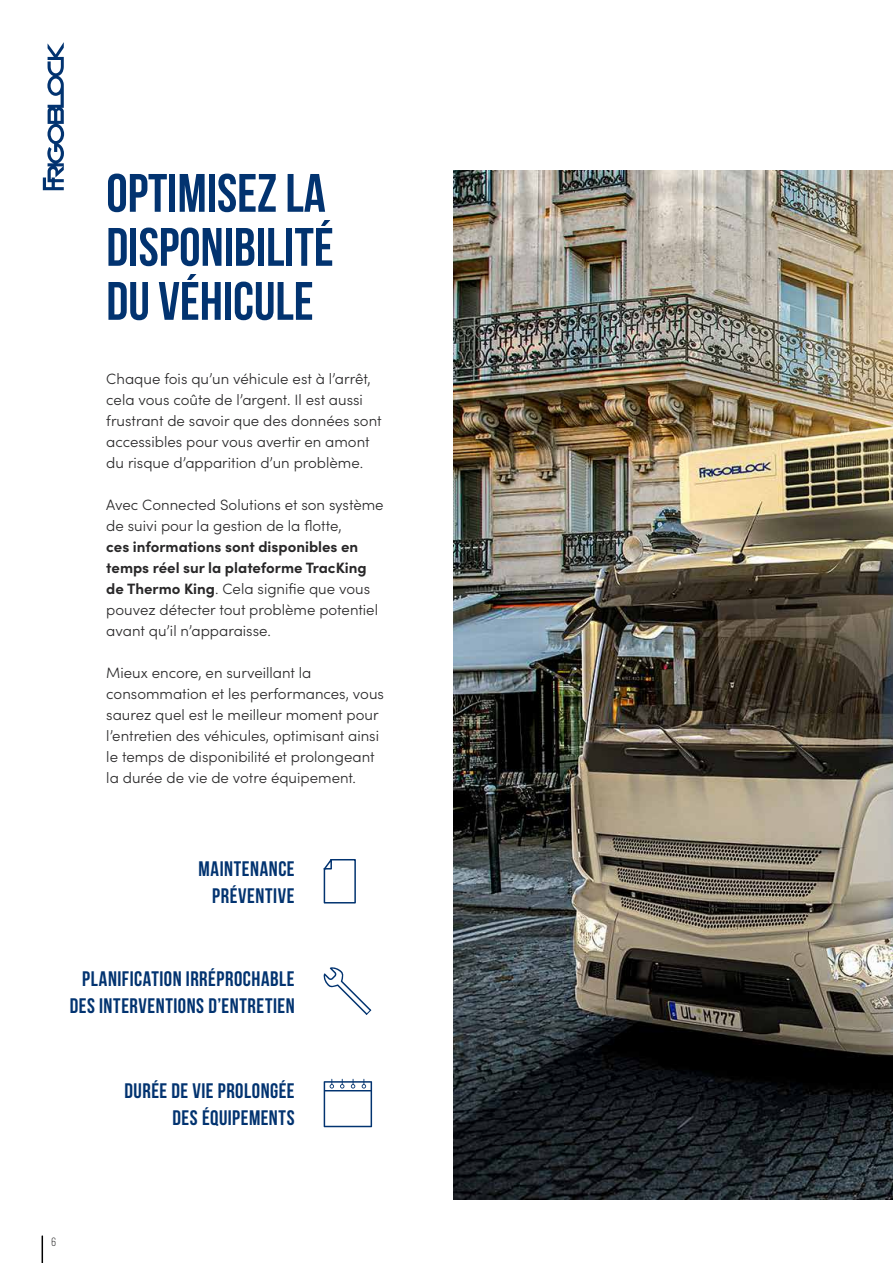
<style>
.page{position:relative;width:893px;height:1263px;background:#fff}
.page>*{position:absolute;margin:0;border:0;box-sizing:border-box;transform-origin:0 0}
.t1{font:700 54px/54px "Bebas Neue";color:#023370}
.t2{font:700 21px/27px "Bebas Neue";letter-spacing:.025em;color:#023370;text-align:right}
.t3{font:300 15px/21px "Sofia Pro";color:#292829}
.t4{font:12px "Bebas Neue";color:#292829}
.s1{font-weight:700}
</style>
<div class="page">
<svg style="left:43px;top:42px;width:21px;height:148px"></svg>
<svg style="left:42px;top:1236px;width:1px;height:27px"></svg>
<img style="left:453px;top:170px;width:440px;height:1029px">
<svg style="left:323px;top:859px;width:33px;height:45px"></svg>
<svg style="left:324px;top:1079px;width:48px;height:48px"></svg>
<svg style="left:323px;top:967px;width:48px;height:48px"></svg>
<h1 class="t1" style="left:106px;top:165px;width:229px">OPTIMISEZ LA<br>DISPONIBILITÉ<br>DU VÉHICULE</h1>
<p class="t3" style="left:106px;top:368px;width:277px">Chaque fois qu’un véhicule est à l’arrêt, cela vous coûte de l’argent. Il est aussi frustrant de savoir que des données sont accessibles pour vous avertir en amont du risque d’apparition d’un problème.</p>
<p class="t3" style="left:106px;top:494px;width:279px">Avec Connected Solutions et son système de suivi pour la gestion de la flotte,</p>
<p class="t3" style="left:106px;top:536px;width:273px"><span class="s1">ces informations sont disponibles en temps réel sur la plateforme TracKing de Thermo King</span>. Cela signifie que vous pouvez détecter tout problème potentiel avant qu’il n’apparaisse.</p>
<p class="t3" style="left:106px;top:662px;width:279px">Mieux encore, en surveillant la consommation et les performances, vous saurez quel est le meilleur moment pour l’entretien des véhicules, optimisant ainsi le temps de disponibilité et prolongeant la durée de vie de votre équipement.</p>
<h2 class="t2" style="left:199px;top:855px;width:98px">MAINTENANCE<br>PRÉVENTIVE</h2>
<h2 class="t2" style="left:70px;top:965px;width:226px;text-align:center">PLANIFICATION IRRÉPROCHABLE<br>DES INTERVENTIONS D’ENTRETIEN</h2>
<h2 class="t2" style="left:125px;top:1077px;width:172px">DURÉE DE VIE PROLONGÉE<br>DES ÉQUIPEMENTS</h2>
<p class="t4" style="left:52px;top:1235px;width:6px">6</p>
</div>
